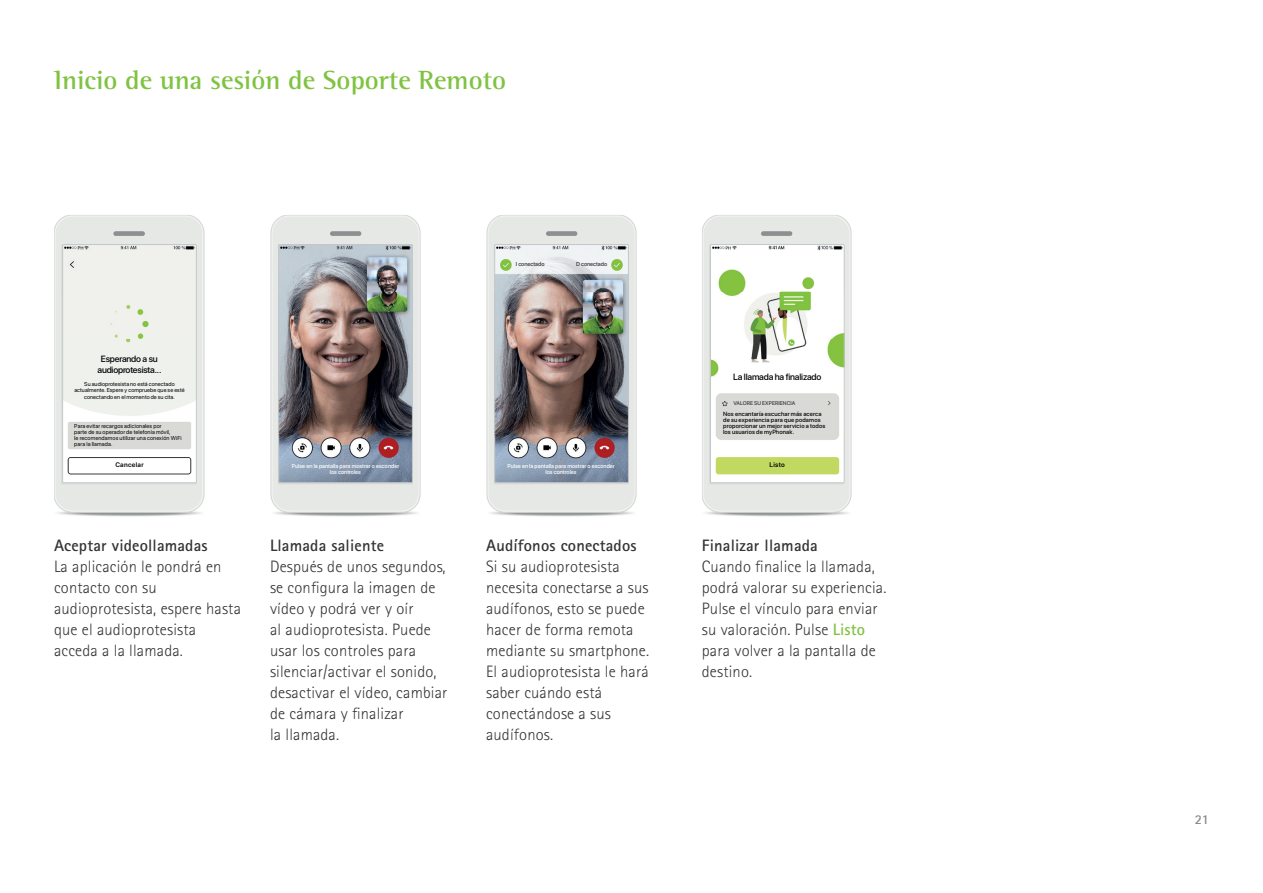
<style>
.page{position:relative;width:1263px;height:893px;background:#fff}
.page>*{position:absolute;margin:0;border:0;box-sizing:border-box;transform-origin:0 0}
.t1{font:700 27px "Rotis Semi Serif Pro";color:#80c342}
.t2{font:300 16.5px/21px "Rotis Sans Serif Pro";letter-spacing:.01em;color:#323531}
.t3{font:700 16.5px "Rotis Sans Serif Pro";letter-spacing:.01em;color:#323531}
.t4{font:700 13.5px "Rotis Sans Serif Pro";color:#868983}
.t5{font:500 9px/10.8px "SF Pro Display";letter-spacing:-.02em;color:#000001;text-align:center}
.t6{font:600 6.6px "SF Pro Display";letter-spacing:.045em;color:#000001}
.t7{font:500 6px/6px "SF Pro Display";letter-spacing:.025em;color:#000001}
.t8{font:5.7px/6.1px "SF Pro Display";letter-spacing:.015em;color:#000001}
.t9{font:500 5.7px/6px "SF Pro Display";color:#fff;text-align:center}
.t10{font:500 5.7px "SF Pro Display";color:#323531}
.t11{font:500 5.4px "SF Pro Display";letter-spacing:.01em;color:#373938}
.s1{font-weight:700;color:#80c342}
</style>
<div class="page">
<img style="left:54px;top:215px;width:151px;height:302px">
<img style="left:270px;top:215px;width:151px;height:302px">
<img style="left:486px;top:215px;width:151px;height:302px">
<img style="left:702px;top:215px;width:150px;height:302px">
<img style="left:64px;top:246px;width:131px;height:235px">
<div style="left:62px;top:244px;width:135px;height:239px;border:1px solid #c4c6c8"></div>
<img style="left:280px;top:246px;width:131px;height:235px">
<div style="left:278px;top:244px;width:135px;height:239px;border:1px solid #c4c6c8"></div>
<img style="left:496px;top:246px;width:131px;height:235px">
<div style="left:494px;top:244px;width:135px;height:239px;border:1px solid #c4c6c8"></div>
<img style="left:712px;top:246px;width:130px;height:235px">
<div style="left:710px;top:244px;width:134px;height:239px;border:1px solid #c4c6c8"></div>
<h1 class="t1" style="left:54px;top:63px;width:454px">Inicio de una sesión de Soporte Remoto</h1>
<p class="t5" style="left:98px;top:353px;width:65px">Esperando a su audioprotesista...</p>
<p class="t8" style="left:74px;top:380px;width:112px;line-height:6.9px;text-align:center">Su audioprotesista no está conectado actualmente. Espere y compruebe que se esté conectando en el momento de su cita.</p>
<p class="t8" style="left:74px;top:422px;width:109px">Para evitar recargos adicionales por<br>parte de su operador de telefonía móvil,<br>le recomendamos utilizar una conexión WiFi para la llamada.</p>
<p class="t10" style="left:516px;top:260px;width:30px">I conectado</p>
<p class="t10" style="left:576px;top:260px;width:33px">D conectado</p>
<p class="t5" style="left:733px;top:371px;width:90px">La llamada ha finalizado</p>
<p class="t11" style="left:733px;top:399px;width:64px">VALORE SU EXPERIENCIA</p>
<p class="t7" style="left:723px;top:411px;width:104px">Nos encantaría escuchar más acerca de su experiencia para que podamos proporcionar un mejor servicio a todos los usuarios de myPhonak.</p>
<p class="t6" style="left:115px;top:461px;width:30px">Cancelar</p>
<p class="t6" style="left:770px;top:461px;width:17px">Listo</p>
<p class="t9" style="left:292px;top:463px;width:109px">Pulse en la pantalla para mostrar o esconder los controles</p>
<p class="t9" style="left:507px;top:463px;width:109px">Pulse en la pantalla para mostrar o esconder los controles</p>
<p class="t3" style="left:54px;top:535px;width:155px">Aceptar videollamadas</p>
<p class="t2" style="left:54px;top:556px;width:188px">La aplicación le pondrá en contacto con su audioprotesista, espere hasta que el audioprotesista acceda a la llamada.</p>
<p class="t3" style="left:270px;top:535px;width:115px">Llamada saliente</p>
<p class="t2" style="left:270px;top:556px;width:179px">Después de unos segundos, se configura la imagen de vídeo y podrá ver y oír<br>al audioprotesista. Puede usar los controles para silenciar/activar el sonido, desactivar el vídeo, cambiar de cámara y finalizar<br>la llamada.</p>
<p class="t3" style="left:486px;top:535px;width:152px">Audífonos conectados</p>
<p class="t2" style="left:486px;top:556px;width:165px">Si su audioprotesista necesita conectarse a sus audífonos, esto se puede hacer de forma remota mediante su smartphone.<br>El audioprotesista le hará saber cuándo está conectándose a sus audífonos.</p>
<p class="t3" style="left:702px;top:535px;width:117px">Finalizar llamada</p>
<p class="t2" style="left:702px;top:556px;width:186px">Cuando finalice la llamada, podrá valorar su experiencia.<br>Pulse el vínculo para enviar su valoración. Pulse <span class="s1">Listo </span>para volver a la pantalla de destino.</p>
<p class="t4" style="left:1195px;top:811px;width:16px">21</p>
</div>
